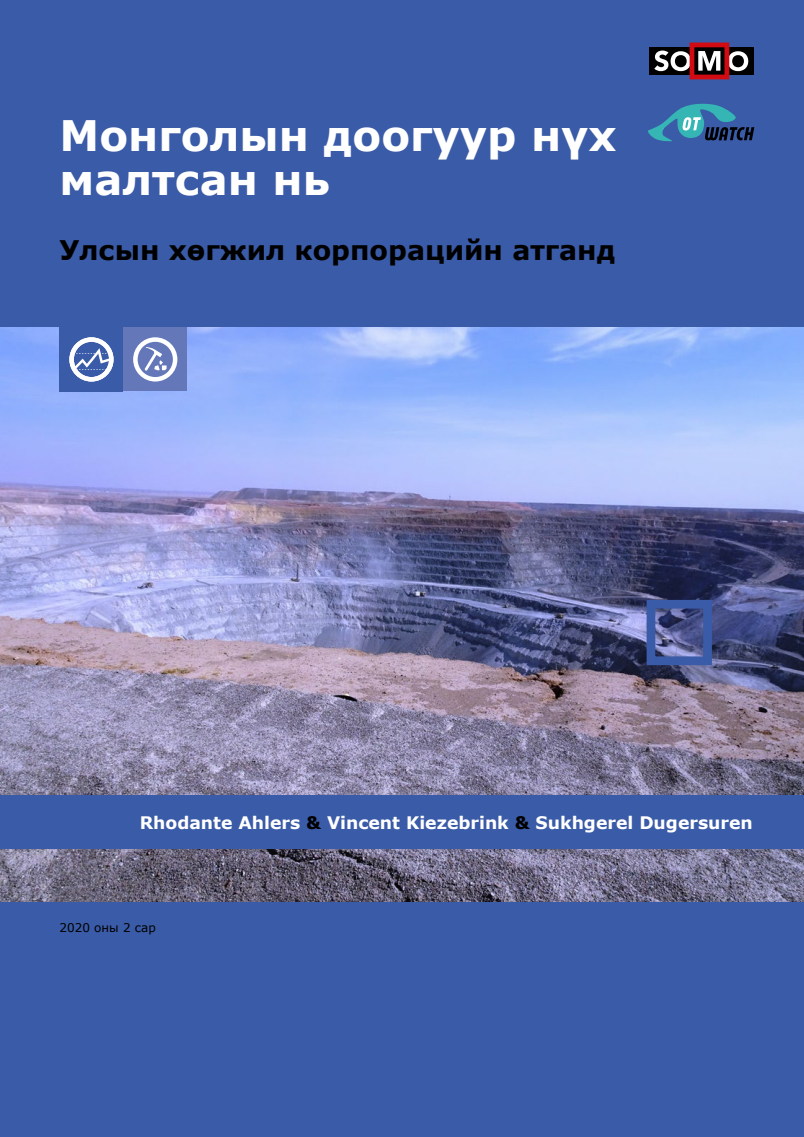
<style>
.page{position:relative;width:804px;height:1137px;background:#3a5ba7}
.page>*{position:absolute;margin:0;border:0;box-sizing:border-box;transform-origin:0 0}
.t1{font:700 42px/43.5px "Verdana";color:#fff}
.t2{font:700 27px "Verdana";color:#000}
.t3{font:700 17.25px "Verdana";color:#fff}
.t4{font:12px "Verdana";color:#000}
.s1{color:#000}
</style>
<div class="page">
<img style="left:0;top:327px;width:804px;height:574px">
<div style="left:0;top:795px;width:804px;height:53px;background:#3a5ba7"></div>
<div style="left:60px;top:323px;width:63px;height:68px;background:#3a5ba7"></div>
<svg style="left:69px;top:337px;width:45px;height:44px"></svg>
<div style="left:123px;top:327px;width:64px;height:64px;background:#6377b9"></div>
<svg style="left:133px;top:337px;width:44px;height:44px"></svg>
<div style="left:648px;top:47px;width:105px;height:28px;background:#000"></div>
<svg style="left:654px;top:43px;width:94px;height:36px"></svg>
<svg style="left:648px;top:103px;width:106px;height:39px"></svg>
<div style="left:646px;top:600px;width:66px;height:65px;border:9px solid #3a5ba7"></div>
<h1 class="t1" style="left:60px;top:114px;width:558px">Монголын доогуур нүх малтсан нь</h1>
<h2 class="t2" style="left:60px;top:233px;width:557px">Улсын хөгжил корпорацийн атганд</h2>
<p class="t3" style="left:140px;top:811px;width:614px">Rhodante Ahlers <span class="s1">&amp;</span> Vincent Kiezebrink <span class="s1">&amp;</span> Sukhgerel Dugersuren</p>
<p class="t4" style="left:60px;top:920px;width:98px">2020 оны 2 сар</p>
</div>
